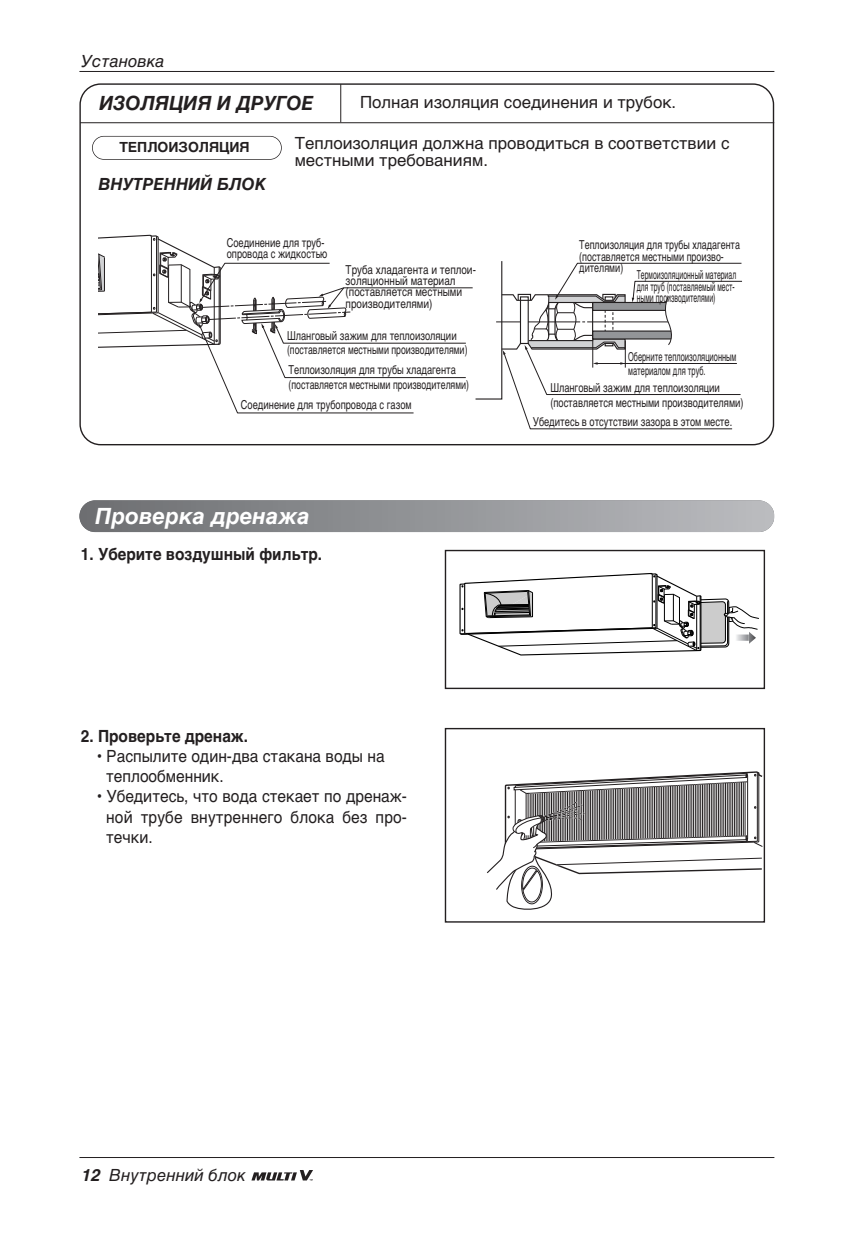
<style>
.page{position:relative;width:851px;height:1248px;background:#fff}
.page>*{position:absolute;margin:0;border:0;box-sizing:border-box;transform-origin:0 0}
.t1{font:italic 700 22.4px "Helvetica";color:#fff}
.t2{font:italic 700 19.6px "Helvetica";color:#231f20}
.t3{font:16.8px/20.2px "Helvetica";color:#231f20;scale:.92 1}
.t4{font:16.8px/16.8px "Helvetica";color:#231f20}
.t5{font:700 16.8px "Helvetica";color:#231f20;scale:.92 1}
.t6{font:italic 16.8px "Helvetica";color:#231f20}
.t7{font:italic 700 16.8px "Helvetica";color:#231f20}
.t8{font:700 14px "Helvetica";color:#231f20}
.t9{font:12.4px/14.6px "Helvetica";color:#231f20;scale:.75 1}
.t10{font:12.4px/11.2px "Helvetica";color:#231f20;scale:.8 1}
.t11{font:12.4px/11.2px "Helvetica";color:#231f20;scale:.55 1}
.t12{font:12.4px/11.2px "Helvetica";color:#231f20;scale:.72 1}
.t13{font:12.4px/14.6px "Helvetica";color:#231f20;scale:.6 1}
.s1{font-weight:700}
</style>
<div class="page">
<hr style="left:79px;top:71px;width:695px;height:1px;background:#231f20">
<hr style="left:79px;top:1156px;width:695px;height:1px;background:#231f20">
<svg style="left:251px;top:1170px;width:62px;height:10px"></svg>
<svg style="left:459px;top:573px;width:300px;height:83px"></svg>
<div style="left:444px;top:550px;width:321px;height:139px;border:1px solid #231f20"></div>
<svg style="left:487px;top:771px;width:276px;height:139px"></svg>
<div style="left:444px;top:727px;width:321px;height:195px;border:1px solid #231f20"></div>
<div style="left:79px;top:500px;width:695px;height:32px;background:linear-gradient(to right,#6c6e71,#bbbcc0);border-radius:16px"></div>
<svg style="left:79px;top:83px;width:695px;height:362px"></svg>
<hr style="left:80px;top:122px;width:694px;height:1px;background:#231f20">
<div style="left:92px;top:136px;width:190px;height:24px;border:1px solid #231f20;border-radius:12px"></div>
<svg style="left:98px;top:234px;width:644px;height:195px"></svg>
<hr style="left:340px;top:84px;width:1px;height:38px;background:#231f20">
<p class="t6" style="left:81px;top:55px;width:85px">Установка</p>
<p class="t2" style="left:99px;top:96px;width:216px">ИЗОЛЯЦИЯ И ДРУГОЕ</p>
<p class="t4" style="left:360px;top:95px;width:317px">Полная изоляция соединения и трубок.</p>
<p class="t4" style="left:295px;top:137px;width:436px">Теплоизоляция должна проводиться в соответствии с местными требованиям.</p>
<p class="t7" style="left:98px;top:178px;width:169px">ВНУТРЕННИЙ БЛОК</p>
<p class="t8" style="left:119px;top:141px;width:132px">ТЕПЛОИЗОЛЯЦИЯ</p>
<p class="t9" style="left:227px;top:238px;width:136px;line-height:11.2px">Соединение для труб&shy;опровода с жидкостью</p>
<p class="t10" style="left:345px;top:265px;width:164px">Труба хладагента и теплои&shy;золяционный материал (поставляется местными производителями)</p>
<p class="t9" style="left:287px;top:329px;width:242px">Шланговый зажим для теплоизоляции (поставляется местными производителями)</p>
<p class="t9" style="left:288px;top:363px;width:242px">Теплоизоляция для трубы хладагента (поставляется местными производителями)</p>
<p class="t9" style="left:241px;top:399px;width:229px">Соединение для трубопровода с газом</p>
<p class="t1" style="left:95px;top:508px;width:216px">Проверка дренажа</p>
<p class="t5" style="left:81px;top:548px;width:264px">1. Уберите воздушный фильтр.</p>
<p class="t12" style="left:579px;top:240px;width:225px">Теплоизоляция для трубы хладагента (поставляется местными произво&shy;дителями)</p>
<p class="t11" style="left:636px;top:270px;width:182px">Термоизоляционный материал для труб (поставляемый мест&shy;ными производителями)</p>
<p class="t13" style="left:628px;top:350px;width:182px">Оберните теплоизоляционным материалом для труб.</p>
<p class="t9" style="left:550px;top:381px;width:259px">Шланговый зажим для теплоизоляции (поставляется местными производителями)</p>
<p class="t9" style="left:532px;top:415px;width:267px">Убедитесь в отсутствии зазора в этом месте.</p>
<p class="t5" style="left:81px;top:729px;width:183px">2. Проверьте дренаж.</p>
<p class="t3" style="left:106px;top:747px;width:304px;text-indent:-10px">• Распылите один-два стакана воды на теплообменник.</p>
<p class="t3" style="left:106px;top:787px;width:328px;text-align:justify;text-indent:-10px">• Убедитесь, что вода стекает по дренаж&shy;ной трубе внутреннего блока без про&shy;течки.</p>
<p class="t6" style="left:81px;top:1168px;width:166px"><span class="s1">12</span> Внутренний блок</p>
</div>
